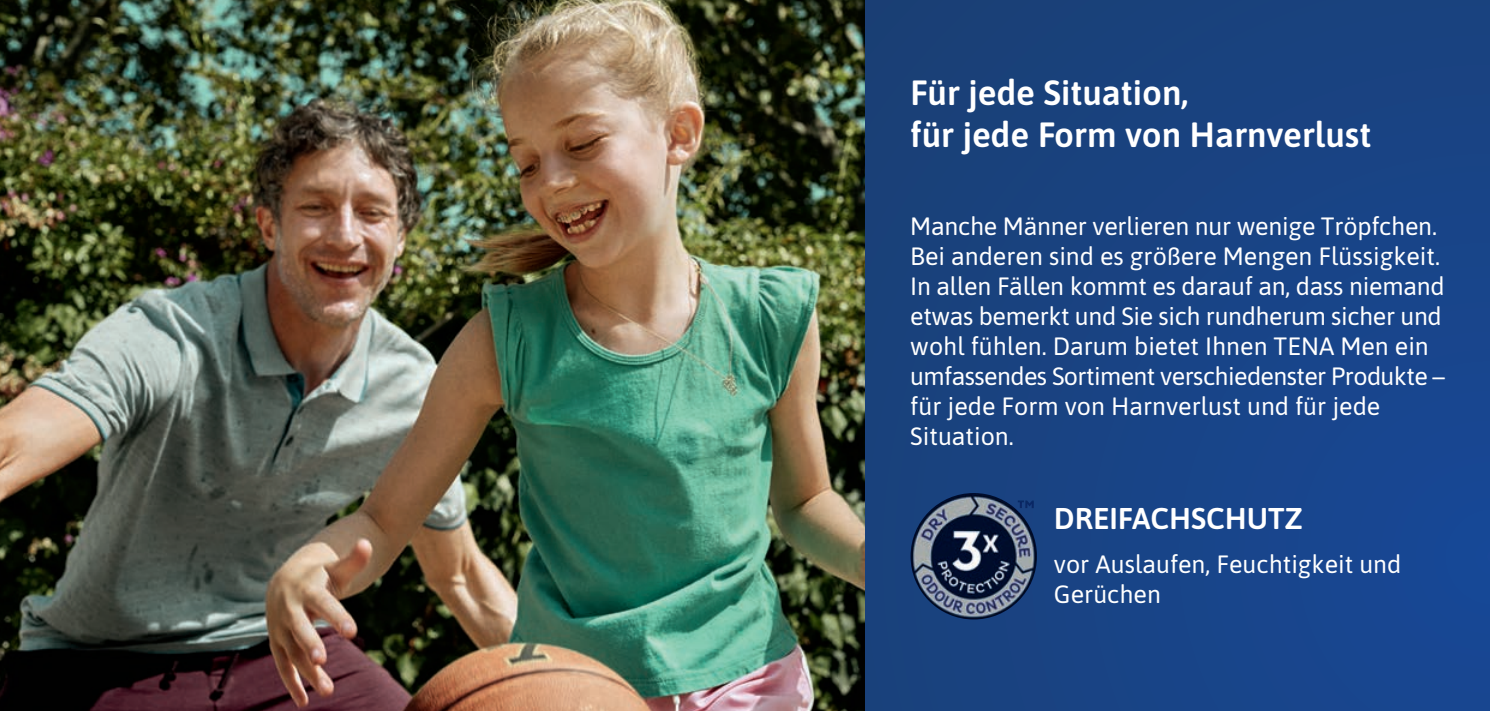
<style>
.page{position:relative;width:1490px;height:711px;background:#fff}
.page>*{position:absolute;margin:0;border:0;box-sizing:border-box;transform-origin:0 0}
.t1{font:600 35px/42px "Asap";color:#fff}
.t2{font:600 30px "Asap";color:#fff}
.t3{font:25px/30px "Asap";letter-spacing:-.01em;color:#fff}
</style>
<div class="page">
<div style="left:864px;top:0;width:625px;height:710px;background:linear-gradient(to right,#194179,#18468e)"></div>
<img style="left:0;top:0;width:864px;height:710px">
<img style="left:910px;top:492px;width:126px;height:127px">
<svg style="left:1486px;top:0;width:4px;height:3px"></svg>
<h1 class="t1" style="left:910px;top:70px;width:462px">Für jede Situation,<br>für jede Form von Harnverlust</h1>
<p class="t3" style="left:910px;top:210px;width:536px">Manche Männer verlieren nur wenige Tröpfchen.<br>Bei anderen sind es größere Mengen Flüssigkeit.<br>In allen Fällen kommt es darauf an, dass niemand etwas bemerkt und Sie sich rundherum sicher und wohl fühlen. Darum bietet Ihnen TENA Men ein umfassendes Sortiment verschiedenster Produkte – für jede Form von Harnverlust und für jede Situation.</p>
<p class="t2" style="left:1053px;top:497px;width:251px">DREIFACHSCHUTZ</p>
<p class="t3" style="left:1053px;top:547px;width:349px">vor Auslaufen, Feuchtigkeit und<br>Gerüchen</p>
</div>
